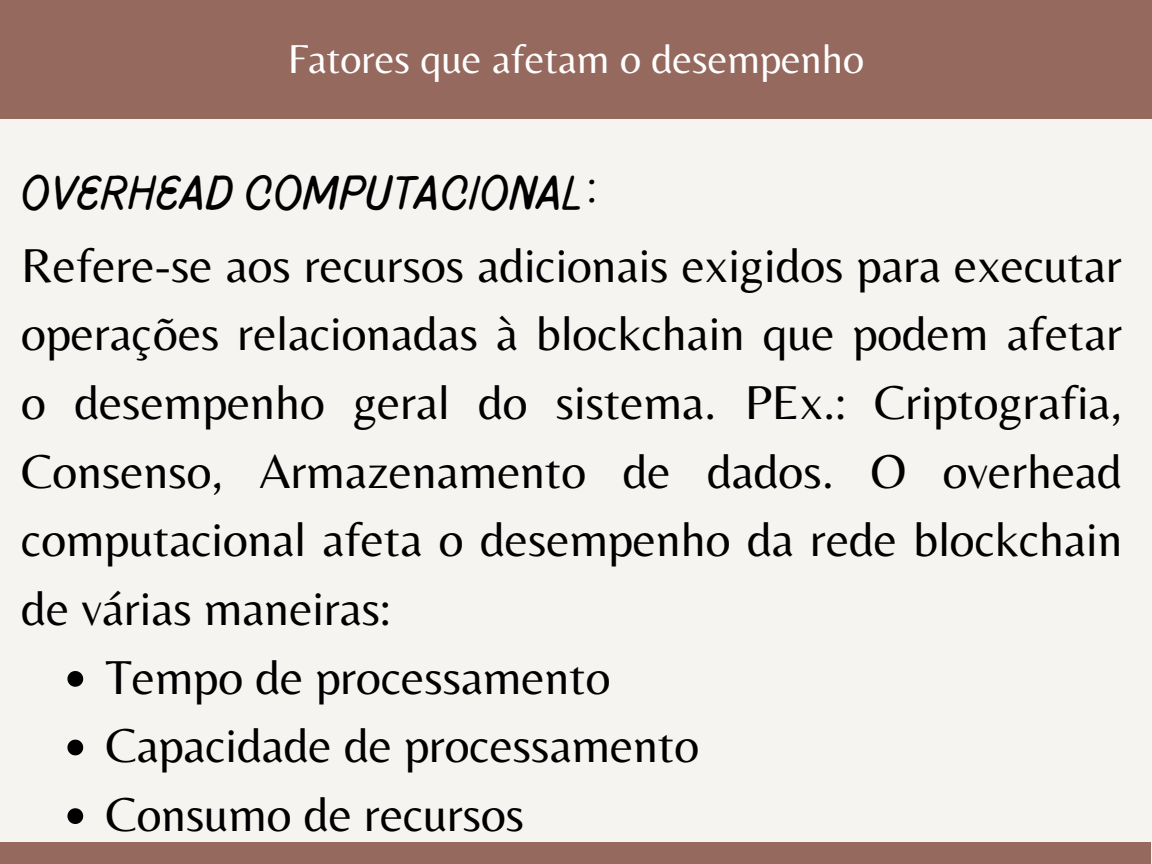
<style>
.page{position:relative;width:1152px;height:864px;background:#f6f4f1}
.page>*{position:absolute;margin:0;border:0;box-sizing:border-box;transform-origin:0 0}
.t1{font:49.5px/68.7px "Belleza";color:#000;text-align:justify}
.t2{font:100 49.5px "Pluma";color:#000}
.t3{font:42px "Belleza";color:#fff}
</style>
<div class="page">
<div style="left:0;top:843px;width:1151px;height:21px;background:#96695e"></div>
<div style="left:0;top:0;width:1152px;height:118px;background:#96695e"></div>
<svg style="left:67px;top:671px;width:16px;height:16px"></svg>
<svg style="left:67px;top:740px;width:16px;height:15px"></svg>
<svg style="left:67px;top:808px;width:16px;height:16px"></svg>
<p class="t3" style="left:288px;top:34px;width:578px">Fatores que afetam o desempenho</p>
<p class="t2" style="left:21px;top:170px;width:579px">OVERHEAD COMPUTACIONAL:</p>
<p class="t1" style="left:21px;top:230px;width:1103px">Refere-se aos recursos adicionais exigidos para executar operações relacionadas à blockchain que podem afetar o desempenho geral do sistema. PEx.: Criptografia, Consenso, Armazenamento de dados. O overhead computacional afeta o desempenho da rede blockchain de várias maneiras:</p>
<p class="t1" style="left:105px;top:642px;width:507px">Tempo de processamento</p>
<p class="t1" style="left:105px;top:710px;width:595px">Capacidade de processamento</p>
<p class="t1" style="left:105px;top:779px;width:420px">Consumo de recursos</p>
</div>
